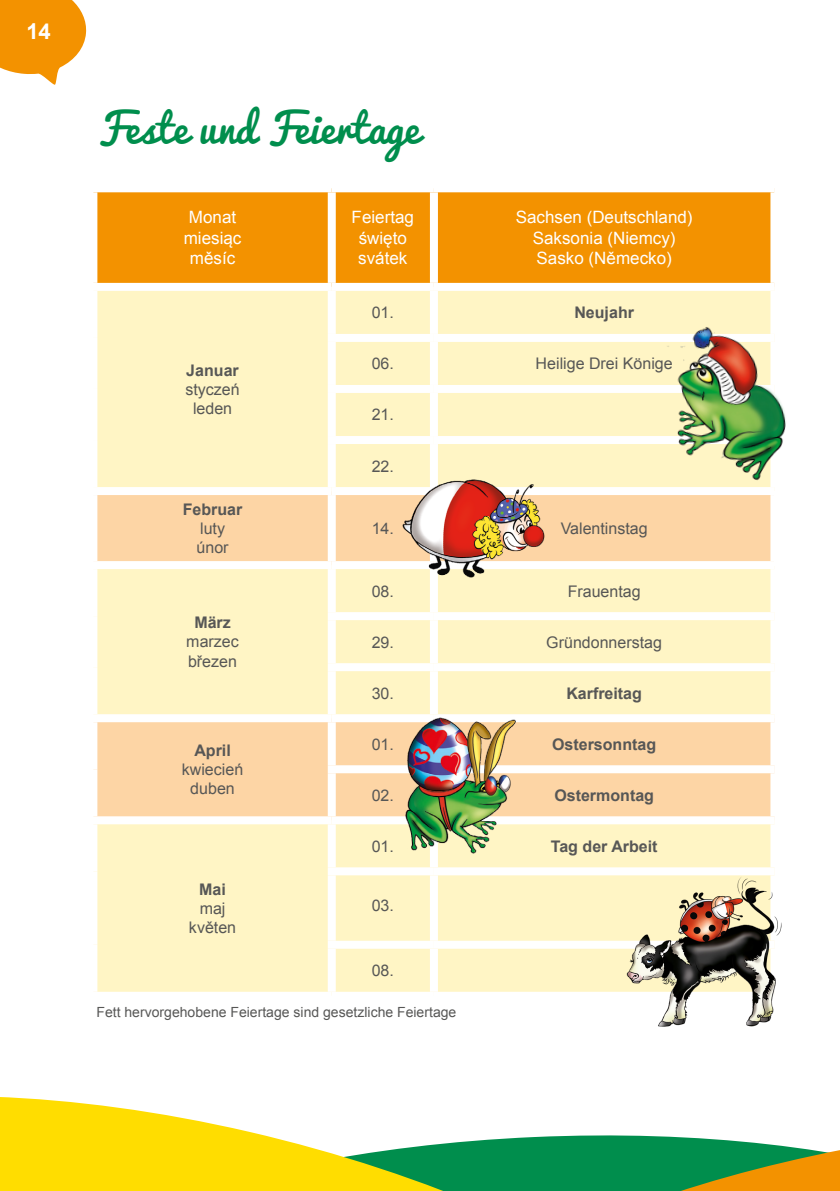
<style>
.page{position:relative;width:840px;height:1191px;background:#fff}
.page>*{position:absolute;margin:0;border:0;box-sizing:border-box;transform-origin:0 0}
.t1{font:40px "Pacifico";color:#008e4d}
.t2{font:700 22px "Arial";color:#fff}
.t3{font:17px/20.4px "Arial";color:#fff;text-align:center}
.t4{font:16px/19.2px "Arial";color:#575756;text-align:center}
.t5{font:700 16px "Arial";color:#575756}
.t6{font:14px "Arial";color:#575756}
</style>
<div class="page">
<svg style="left:0;top:1097px;width:839px;height:94px"></svg>
<div style="left:97px;top:192px;width:673px;height:91px;background:#f39200"></div>
<div style="left:97px;top:291px;width:673px;height:700px;background:#fff5c5"></div>
<svg style="left:97px;top:495px;width:673px;height:321px;background:#fee5b5"></svg>
<div style="left:327px;top:192px;width:8px;height:91px;background:#fff"></div>
<div style="left:429px;top:192px;width:8px;height:91px;background:#fff"></div>
<div style="left:327px;top:291px;width:8px;height:43px;background:#fff"></div>
<div style="left:429px;top:291px;width:8px;height:43px;background:#fff"></div>
<div style="left:327px;top:334px;width:106px;height:8px;background:#fff"></div>
<div style="left:327px;top:342px;width:8px;height:43px;background:#fff"></div>
<div style="left:433px;top:334px;width:341px;height:8px;background:#fff"></div>
<div style="left:429px;top:342px;width:8px;height:43px;background:#fff"></div>
<div style="left:327px;top:385px;width:106px;height:8px;background:#fff"></div>
<div style="left:327px;top:393px;width:8px;height:43px;background:#fff"></div>
<div style="left:433px;top:385px;width:341px;height:8px;background:#fff"></div>
<div style="left:429px;top:393px;width:8px;height:43px;background:#fff"></div>
<div style="left:327px;top:436px;width:106px;height:8px;background:#fff"></div>
<div style="left:327px;top:444px;width:8px;height:43px;background:#fff"></div>
<div style="left:433px;top:436px;width:341px;height:8px;background:#fff"></div>
<div style="left:89px;top:487px;width:242px;height:8px;background:#fff"></div>
<div style="left:331px;top:487px;width:102px;height:8px;background:#fff"></div>
<div style="left:327px;top:495px;width:8px;height:66px;background:#fff"></div>
<div style="left:433px;top:487px;width:341px;height:8px;background:#fff"></div>
<div style="left:89px;top:561px;width:242px;height:8px;background:#fff"></div>
<div style="left:331px;top:561px;width:102px;height:8px;background:#fff"></div>
<div style="left:327px;top:569px;width:8px;height:43px;background:#fff"></div>
<div style="left:433px;top:561px;width:341px;height:8px;background:#fff"></div>
<div style="left:429px;top:569px;width:8px;height:43px;background:#fff"></div>
<div style="left:327px;top:612px;width:106px;height:8px;background:#fff"></div>
<div style="left:327px;top:620px;width:8px;height:43px;background:#fff"></div>
<div style="left:433px;top:612px;width:341px;height:8px;background:#fff"></div>
<div style="left:429px;top:620px;width:8px;height:43px;background:#fff"></div>
<div style="left:327px;top:663px;width:106px;height:8px;background:#fff"></div>
<div style="left:327px;top:671px;width:8px;height:43px;background:#fff"></div>
<div style="left:433px;top:663px;width:341px;height:8px;background:#fff"></div>
<div style="left:429px;top:671px;width:8px;height:43px;background:#fff"></div>
<div style="left:89px;top:714px;width:242px;height:8px;background:#fff"></div>
<div style="left:331px;top:714px;width:102px;height:8px;background:#fff"></div>
<div style="left:327px;top:722px;width:8px;height:43px;background:#fff"></div>
<div style="left:433px;top:714px;width:341px;height:8px;background:#fff"></div>
<div style="left:327px;top:765px;width:106px;height:8px;background:#fff"></div>
<div style="left:327px;top:773px;width:8px;height:43px;background:#fff"></div>
<div style="left:433px;top:765px;width:341px;height:8px;background:#fff"></div>
<div style="left:89px;top:816px;width:242px;height:8px;background:#fff"></div>
<div style="left:331px;top:816px;width:102px;height:8px;background:#fff"></div>
<div style="left:327px;top:824px;width:8px;height:43px;background:#fff"></div>
<div style="left:433px;top:816px;width:341px;height:8px;background:#fff"></div>
<div style="left:429px;top:824px;width:8px;height:43px;background:#fff"></div>
<div style="left:327px;top:867px;width:106px;height:8px;background:#fff"></div>
<div style="left:327px;top:875px;width:8px;height:65px;background:#fff"></div>
<div style="left:433px;top:867px;width:341px;height:8px;background:#fff"></div>
<div style="left:429px;top:875px;width:8px;height:65px;background:#fff"></div>
<div style="left:327px;top:940px;width:106px;height:8px;background:#fff"></div>
<div style="left:327px;top:948px;width:8px;height:43px;background:#fff"></div>
<div style="left:433px;top:940px;width:341px;height:8px;background:#fff"></div>
<div style="left:429px;top:948px;width:8px;height:43px;background:#fff"></div>
<img style="left:638px;top:312px;width:148px;height:175px">
<img style="left:399px;top:444px;width:147px;height:146px">
<img style="left:384px;top:714px;width:142px;height:142px">
<img style="left:625px;top:875px;width:157px;height:152px">
<svg style="left:0;top:0;width:87px;height:85px"></svg>
<h2 class="t2" style="left:26px;top:17px;width:26px">14</h2>
<h1 class="t1" style="left:98px;top:107px;width:323px">Feste und Feiertage</h1>
<p class="t3" style="left:184px;top:207px;width:59px">Monat miesiąc měsíc</p>
<p class="t3" style="left:351px;top:207px;width:64px">Feiertag święto svátek</p>
<p class="t3" style="left:515px;top:207px;width:178px">Sachsen (Deutschland)<br>Saksonia (Niemcy)<br>Sasko (Německo)</p>
<p class="t5" style="left:186px;top:359px;width:54px">Januar</p>
<p class="t4" style="left:185px;top:380px;width:56px">styczeń leden</p>
<p class="t4" style="left:371px;top:303px;width:24px">01.</p>
<p class="t5" style="left:574px;top:302px;width:61px">Neujahr</p>
<p class="t4" style="left:371px;top:354px;width:24px">06.</p>
<p class="t4" style="left:535px;top:354px;width:138px">Heilige Drei Könige</p>
<p class="t4" style="left:371px;top:405px;width:24px">21.</p>
<p class="t4" style="left:371px;top:456px;width:24px">22.</p>
<p class="t5" style="left:183px;top:498px;width:61px">Februar</p>
<p class="t4" style="left:196px;top:519px;width:34px;text-align:left">luty únor</p>
<p class="t4" style="left:371px;top:519px;width:24px">14.</p>
<p class="t4" style="left:560px;top:519px;width:88px">Valentinstag</p>
<p class="t5" style="left:194px;top:612px;width:38px">März</p>
<p class="t4" style="left:186px;top:632px;width:54px;text-align:left">marzec březen</p>
<p class="t5" style="left:194px;top:739px;width:38px">April</p>
<p class="t4" style="left:182px;top:760px;width:63px">kwiecień duben</p>
<p class="t5" style="left:199px;top:878px;width:28px">Mai</p>
<p class="t4" style="left:189px;top:898px;width:49px">maj květen</p>
<p class="t4" style="left:371px;top:581px;width:24px">08.</p>
<p class="t4" style="left:567px;top:581px;width:74px">Frauentag</p>
<p class="t4" style="left:371px;top:632px;width:24px">29.</p>
<p class="t4" style="left:546px;top:632px;width:117px">Gründonnerstag</p>
<p class="t4" style="left:371px;top:683px;width:24px">30.</p>
<p class="t5" style="left:566px;top:682px;width:77px">Karfreitag</p>
<p class="t4" style="left:371px;top:734px;width:24px">01.</p>
<p class="t5" style="left:551px;top:733px;width:106px">Ostersonntag</p>
<p class="t4" style="left:371px;top:785px;width:24px">02.</p>
<p class="t5" style="left:554px;top:784px;width:101px">Ostermontag</p>
<p class="t4" style="left:371px;top:836px;width:24px">01.</p>
<p class="t5" style="left:550px;top:835px;width:108px">Tag der Arbeit</p>
<p class="t4" style="left:371px;top:896px;width:24px">03.</p>
<p class="t4" style="left:371px;top:961px;width:24px">08.</p>
<p class="t6" style="left:96px;top:1002px;width:361px">Fett hervorgehobene Feiertage sind gesetzliche Feiertage</p>
</div>
